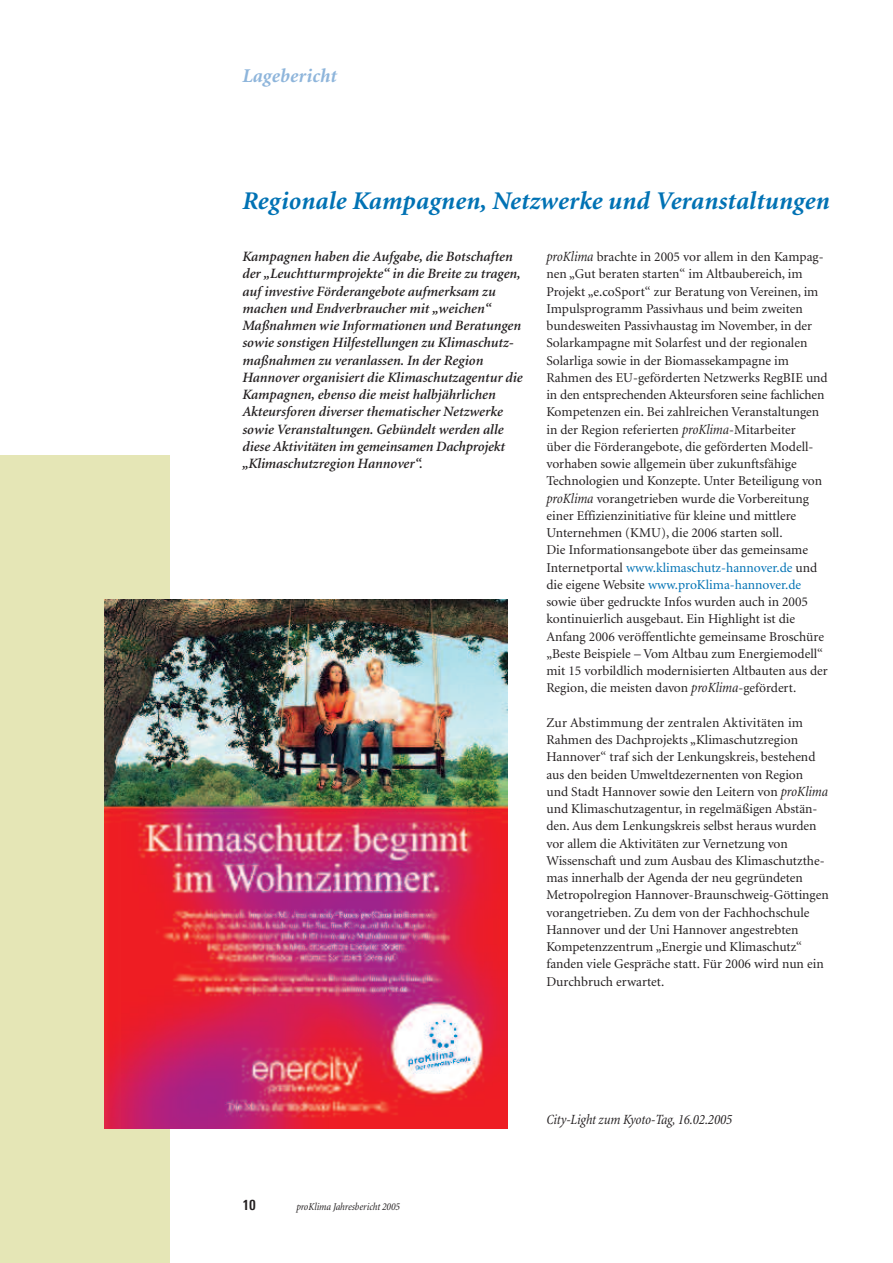
<style>
.page{position:relative;width:893px;height:1263px;background:#fff}
.page>*{position:absolute;margin:0;border:0;box-sizing:border-box;transform-origin:0 0}
.t1{font:italic 700 25.5px "Minion";letter-spacing:.005em;color:#0072b4}
.t2{font:italic 700 19.5px "Minion";letter-spacing:.005em;color:#8eb5db}
.t3{font:italic 600 14.25px/17.2px "Minion";color:#231f20}
.t4{font:italic condensed 14.25px "Minion";letter-spacing:-.01em;color:#231f20}
.t5{font:700 condensed 14.25px "Linotype Univers";color:#231f20}
.t6{font:13.5px/17.2px "Minion";color:#231f20}
.t7{font:italic condensed 10.5px "Minion";letter-spacing:-.005em;color:#231f20}
.s1{font-style:italic;font-stretch:condensed;font-size:14.25px}
.s2{color:#0072b4}
</style>
<div class="page">
<div style="left:0;top:455px;width:170px;height:808px;background:#e5e6b6"></div>
<img style="left:104px;top:599px;width:403px;height:529px">
<h2 class="t2" style="left:242px;top:68px;width:96px">Lagebericht</h2>
<h1 class="t1" style="left:242px;top:191px;width:589px">Regionale Kampagnen, Netzwerke und Veranstaltungen</h1>
<p class="t3" style="left:242px;top:249px;width:282px">Kampagnen haben die Aufgabe, die Botschaften der „Leuchtturmprojekte“ in die Breite zu tragen, auf investive Förderangebote aufmerksam zu machen und Endverbraucher mit „weichen“ Maßnahmen wie Informationen und Beratungen sowie sonstigen Hilfestellungen zu Klimaschutz&shy;maßnahmen zu veranlassen. In der Region Hannover organisiert die Klimaschutzagentur die Kampagnen, ebenso die meist halbjährlichen Akteursforen diverser thematischer Netzwerke sowie Veranstaltungen. Gebündelt werden alle diese Aktivitäten im gemeinsamen Dachprojekt „Klimaschutzregion Hannover“.</p>
<p class="t6" style="left:546px;top:249px;width:283px"><span class="s1">proKlima</span> brachte in 2005 vor allem in den Kampag&shy;nen „Gut beraten starten“ im Altbaubereich, im Projekt „e.coSport“ zur Beratung von Vereinen, im Impulsprogramm Passivhaus und beim zweiten bundesweiten Passivhaustag im November, in der Solarkampagne mit Solarfest und der regionalen Solarliga sowie in der Biomassekampagne im Rahmen des EU-geförderten Netzwerks RegBIE und in den entsprechenden Akteursforen seine fachlichen Kompetenzen ein. Bei zahlreichen Veranstaltungen in der Region referierten <span class="s1">proKlima</span>-Mitarbeiter<br>über die Förderangebote, die geförderten Modell&shy;vorhaben sowie allgemein über zukunftsfähige Technologien und Konzepte. Unter Beteiligung von <span class="s1">proKlima</span> vorangetrieben wurde die Vorbereitung einer Effizienzinitiative für kleine und mittlere Unternehmen (KMU), die 2006 starten soll.<br>Die Informationsangebote über das gemeinsame Internetportal <span class="s2">www.klimaschutz-hannover.de</span> und die eigene Website <span class="s2">www.proKlima-hannover.de </span>sowie über gedruckte Infos wurden auch in 2005 kontinuierlich ausgebaut. Ein Highlight ist die Anfang 2006 veröffentlichte gemeinsame Broschüre „Beste Beispiele – Vom Altbau zum Energiemodell“ mit 15 vorbildlich modernisierten Altbauten aus der Region, die meisten davon <span class="s1">proKlima</span>-gefördert.</p>
<p class="t6" style="left:546px;top:715px;width:284px">Zur Abstimmung der zentralen Aktivitäten im Rahmen des Dachprojekts „Klimaschutzregion Hannover“ traf sich der Lenkungskreis, bestehend aus den beiden Umweltdezernenten von Region<br>und Stadt Hannover sowie den Leitern von <span class="s1">proKlima </span>und Klimaschutzagentur, in regelmäßigen Abstän&shy;den. Aus dem Lenkungskreis selbst heraus wurden vor allem die Aktivitäten zur Vernetzung von Wissenschaft und zum Ausbau des Klimaschutzthe&shy;mas innerhalb der Agenda der neu gegründeten Metropolregion Hannover-Braunschweig-Göttingen vorangetrieben. Zu dem von der Fachhochschule Hannover und der Uni Hannover angestrebten Kompetenzzentrum „Energie und Klimaschutz“ fanden viele Gespräche statt. Für 2006 wird nun ein Durchbruch erwartet.</p>
<p class="t5" style="left:242px;top:1200px;width:15px">10</p>
<p class="t7" style="left:296px;top:1202px;width:105px">proKlima Jahresbericht 2005</p>
<p class="t4" style="left:546px;top:1114px;width:187px">City-Light zum Kyoto-Tag, 16.02.2005</p>
</div>
